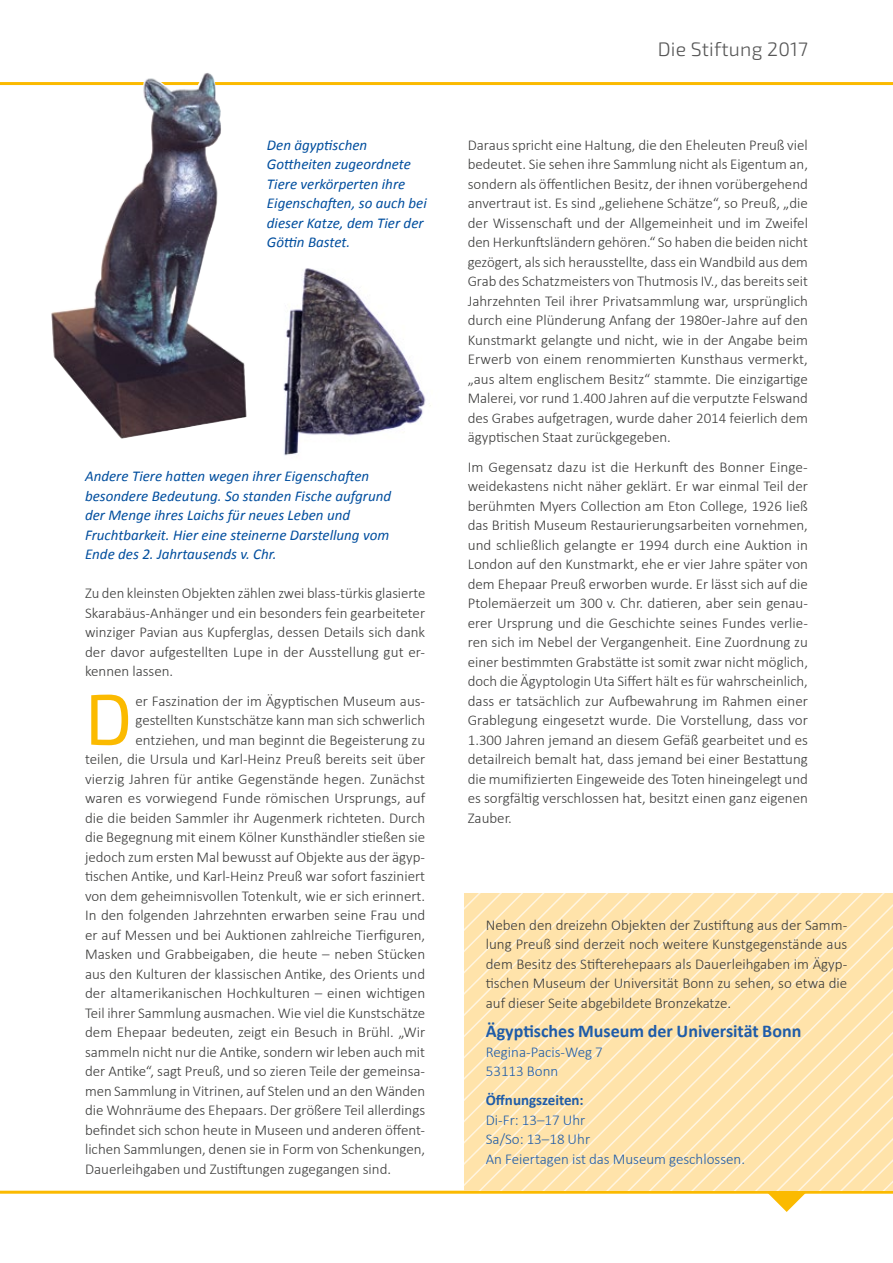
<style>
.page{position:relative;width:893px;height:1263px;background:#fff}
.page>*{position:absolute;margin:0;border:0;box-sizing:border-box;transform-origin:0 0}
.t1{font:71.55px "Exo 2";color:#fbba00}
.t2{font:300 19.5px "Exo 2";letter-spacing:.01em;color:#565656}
.t3{font:700 18px "Calibri";color:#1f5ca8}
.t4{font:300 15px/19.5px "Calibri";color:#3b3b3a;text-align:justify}
.t5{font:italic 15px/19.5px "Calibri";color:#004e9e}
.t6{font:300 15px/19.5px "Calibri";color:#1f5ca8}
.s1{font-weight:700}
</style>
<div class="page">
<svg style="left:0;top:1191px;width:465px;height:3px"></svg>
<hr style="left:0;top:82px;width:893px;height:3px;background:#fbba00">
<svg style="left:465px;top:893px;width:428px;height:9px;background:#ffe4af"></svg>
<svg style="left:465px;top:902px;width:428px;height:21px;background:#ffe4af"></svg>
<svg style="left:465px;top:923px;width:428px;height:21px;background:#ffe4af"></svg>
<svg style="left:465px;top:944px;width:428px;height:21px;background:#ffe4af"></svg>
<svg style="left:465px;top:965px;width:428px;height:22px;background:#ffe4af"></svg>
<svg style="left:465px;top:987px;width:428px;height:21px;background:#ffe4af"></svg>
<svg style="left:465px;top:1008px;width:428px;height:21px;background:#ffe4af"></svg>
<svg style="left:465px;top:1029px;width:428px;height:21px;background:#ffe4af"></svg>
<svg style="left:465px;top:1050px;width:428px;height:22px;background:#ffe4af"></svg>
<svg style="left:465px;top:1072px;width:428px;height:21px;background:#ffe4af"></svg>
<svg style="left:465px;top:1093px;width:428px;height:119px;background:#fee7b5"></svg>
<img style="left:283px;top:268px;width:148px;height:188px">
<img style="left:51px;top:77px;width:196px;height:362px">
<p class="t5" style="left:267px;top:134px;width:161px">Den ägyptischen<br>Gottheiten zugeordnete<br>Tiere verkörperten ihre<br>Eigenschaften, so auch bei dieser Katze, dem Tier der<br>Göttin Bastet.</p>
<p class="t5" style="left:85px;top:466px;width:308px">Andere Tiere hatten wegen ihrer Eigenschaften besondere Bedeutung. So standen Fische aufgrund der Menge ihres Laichs für neues Leben und Fruchtbarkeit. Hier eine steinerne Darstellung vom Ende des 2. Jahrtausends v. Chr.</p>
<p class="t4" style="left:85px;top:583px;width:342px">Zu den kleinsten Objekten zählen zwei blass-türkis glasierte Skarabäus-Anhänger und ein besonders fein gearbeiteter winziger Pavian aus Kupferglas, dessen Details sich dank der davor aufgestellten Lupe in der Ausstellung gut er&shy;kennen lassen.</p>
<p class="t1" style="left:85px;top:678px;width:49px">D</p>
<p class="t4" style="left:136px;top:690px;width:291px">er Faszination der im Ägyptischen Museum aus-</p>
<p class="t4" style="left:136px;top:710px;width:291px">gestellten Kunstschätze kann man sich schwerlich</p>
<p class="t4" style="left:136px;top:729px;width:291px">entziehen, und man beginnt die Begeisterung zu</p>
<p class="t4" style="left:85px;top:749px;width:342px">teilen, die Ursula und Karl-Heinz Preuß bereits seit über</p>
<p class="t4" style="left:85px;top:768px;width:342px">vierzig Jahren für antike Gegenstände hegen. Zunächst</p>
<p class="t4" style="left:85px;top:788px;width:342px">waren es vorwiegend Funde römischen Ursprungs, auf</p>
<p class="t4" style="left:85px;top:807px;width:342px">die die beiden Sammler ihr Augenmerk richteten. Durch</p>
<p class="t4" style="left:85px;top:827px;width:342px">die Begegnung mit einem Kölner Kunsthändler stießen sie</p>
<p class="t4" style="left:85px;top:846px;width:342px">jedoch zum ersten Mal bewusst auf Objekte aus der ägyp-</p>
<p class="t4" style="left:85px;top:866px;width:342px">tischen Antike, und Karl-Heinz Preuß war sofort fasziniert</p>
<p class="t4" style="left:85px;top:885px;width:342px">von dem geheimnisvollen Totenkult, wie er sich erinnert.</p>
<p class="t4" style="left:85px;top:905px;width:342px">In den folgenden Jahrzehnten erwarben seine Frau und</p>
<p class="t4" style="left:85px;top:924px;width:342px">er auf Messen und bei Auktionen zahlreiche Tierfiguren,</p>
<p class="t4" style="left:85px;top:944px;width:342px">Masken und Grabbeigaben, die heute – neben Stücken</p>
<p class="t4" style="left:85px;top:963px;width:342px">aus den Kulturen der klassischen Antike, des Orients und</p>
<p class="t4" style="left:85px;top:983px;width:342px">der altamerikanischen Hochkulturen – einen wichtigen</p>
<p class="t4" style="left:85px;top:1002px;width:342px">Teil ihrer Sammlung ausmachen. Wie viel die Kunstschätze</p>
<p class="t4" style="left:85px;top:1022px;width:342px">dem Ehepaar bedeuten, zeigt ein Besuch in Brühl. „Wir</p>
<p class="t4" style="left:85px;top:1041px;width:342px">sammeln nicht nur die Antike, sondern wir leben auch mit</p>
<p class="t4" style="left:85px;top:1061px;width:342px">der Antike“, sagt Preuß, und so zieren Teile der gemeinsa-</p>
<p class="t4" style="left:85px;top:1080px;width:342px">men Sammlung in Vitrinen, auf Stelen und an den Wänden</p>
<p class="t4" style="left:85px;top:1100px;width:342px">die Wohnräume des Ehepaars. Der größere Teil allerdings</p>
<p class="t4" style="left:85px;top:1119px;width:342px">befindet sich schon heute in Museen und anderen öffent-</p>
<p class="t4" style="left:85px;top:1139px;width:342px">lichen Sammlungen, denen sie in Form von Schenkungen,</p>
<p class="t4" style="left:85px;top:1158px;width:308px">Dauerleihgaben und Zustiftungen zugegangen sind.</p>
<h2 class="t2" style="left:658px;top:38px;width:152px">Die Stiftung 2017</h2>
<p class="t4" style="left:468px;top:134px;width:342px">Daraus spricht eine Haltung, die den Eheleuten Preuß viel bedeutet. Sie sehen ihre Sammlung nicht als Eigentum an, sondern als öffentlichen Besitz, der ihnen vorübergehend anvertraut ist. Es sind „geliehene Schätze“, so Preuß, „die der Wissenschaft und der Allgemeinheit und im Zweifel den Herkunftsländern gehören.“ So haben die beiden nicht gezögert, als sich herausstellte, dass ein Wandbild aus dem Grab des Schatzmeisters von Thutmosis IV., das bereits seit Jahrzehnten Teil ihrer Privatsammlung war, ursprünglich durch eine Plünderung Anfang der 1980er-Jahre auf den Kunstmarkt gelangte und nicht, wie in der Angabe beim Erwerb von einem renommierten Kunsthaus vermerkt, „aus altem englischem Besitz“ stammte. Die einzigartige Malerei, vor rund 1.400 Jahren auf die verputzte Felswand des Grabes aufgetragen, wurde daher 2014 feierlich dem ägyptischen Staat zurückgegeben.</p>
<p class="t4" style="left:468px;top:456px;width:342px">Im Gegensatz dazu ist die Herkunft des Bonner Einge&shy;weidekastens nicht näher geklärt. Er war einmal Teil der berühmten Myers Collection am Eton College, 1926 ließ das British Museum Restaurierungsarbeiten vornehmen, und schließlich gelangte er 1994 durch eine Auktion in London auf den Kunstmarkt, ehe er vier Jahre später von dem Ehepaar Preuß erworben wurde. Er lässt sich auf die Ptolemäerzeit um 300 v. Chr. datieren, aber sein genau&shy;erer Ursprung und die Geschichte seines Fundes verlie&shy;ren sich im Nebel der Vergangenheit. Eine Zuordnung zu einer bestimmten Grabstätte ist somit zwar nicht möglich, doch die Ägyptologin Uta Siffert hält es für wahrscheinlich, dass er tatsächlich zur Aufbewahrung im Rahmen einer Grablegung eingesetzt wurde. Die Vorstellung, dass vor 1.300 Jahren jemand an diesem Gefäß gearbeitet und es detailreich bemalt hat, dass jemand bei einer Bestattung die mumifizierten Eingeweide des Toten hineingelegt und es sorgfältig verschlossen hat, besitzt einen ganz eigenen Zauber.</p>
<p class="t4" style="left:486px;top:914px;width:363px">Neben den dreizehn Objekten der Zustiftung aus der Samm&shy;lung Preuß sind derzeit noch weitere Kunstgegenstände aus dem Besitz des Stifterehepaars als Dauerleihgaben im Ägyp&shy;tischen Museum der Universität Bonn zu sehen, so etwa die auf dieser Seite abgebildete Bronzekatze.</p>
<p class="t3" style="left:486px;top:1020px;width:317px">Ägyptisches Museum der Universität Bonn</p>
<p class="t6" style="left:486px;top:1041px;width:119px">Regina-Pacis-Weg 7<br>53113 Bonn</p>
<p class="t6" style="left:486px;top:1090px;width:261px"><span class="s1">Öffnungszeiten:<br></span>Di-Fr: 13–17 Uhr<br>Sa/So: 13–18 Uhr<br>An Feiertagen ist das Museum geschlossen.</p>
</div>
